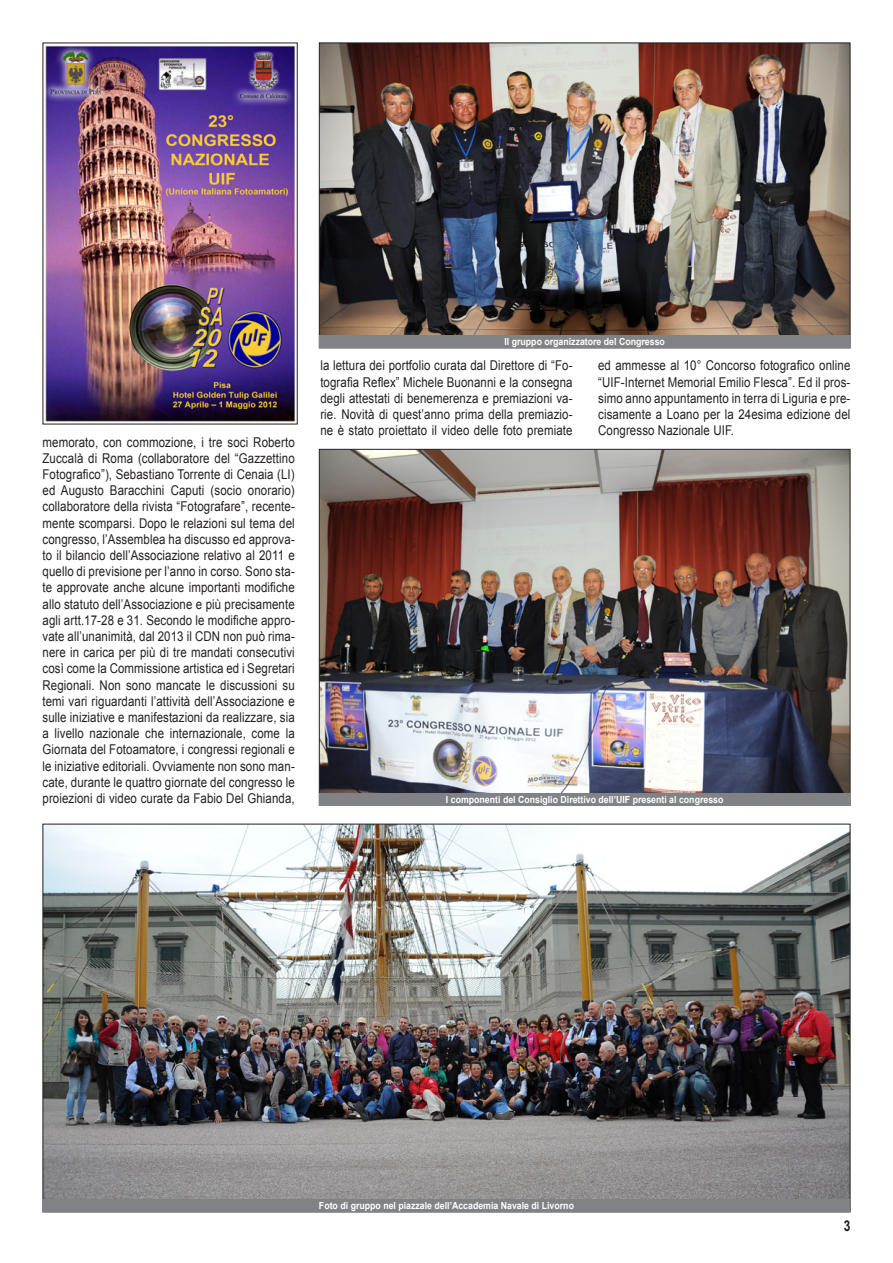
<style>
.page{position:relative;width:893px;height:1263px;background:#fff}
.page>*{position:absolute;margin:0;border:0;box-sizing:border-box;transform-origin:0 0}
.t1{font:700 15px "Arial";color:#231f20;scale:.8 1}
.Normale__Web{font:13.5px/16.2px "Arial";letter-spacing:.01em;color:#231f20;text-align:justify;scale:.85 1}
.Normale{font:700 9.75px "Arial";color:#fff;scale:.9 1}
</style>
<div class="page">
<img style="left:321px;top:451px;width:527px;height:342px">
<img style="left:321px;top:45px;width:527px;height:290px">
<img style="left:45px;top:45px;width:251px;height:377px">
<div style="left:43px;top:43px;width:255px;height:381px;border:1px solid #231f20"></div>
<img style="left:45px;top:826px;width:803px;height:373px">
<div style="left:43px;top:1199px;width:807px;height:13px;background:#808285"></div>
<div style="left:319px;top:793px;width:531px;height:13px;background:#808285"></div>
<div style="left:319px;top:335px;width:531px;height:13px;background:#808285"></div>
<p class="Normale__Web" style="left:43px;top:434px;width:298px">memorato, con commozione, i tre soci Roberto Zuccalà di Roma (collaboratore del “Gazzettino Fotografico”), Sebastiano Torrente di Cenaia (LI) ed Augusto Baracchini Caputi (socio onorario) collaboratore della rivista “Fotografare”, recente&shy;mente scomparsi. Dopo le relazioni sul tema del congresso, l’Assemblea ha discusso ed approva&shy;to il bilancio dell’Associazione relativo al 2011 e quello di previsione per l’anno in corso. Sono sta&shy;te approvate anche alcune importanti modifiche allo statuto dell’Associazione e più precisamente agli artt.17-28 e 31. Secondo le modifiche appro&shy;vate all’unanimità, dal 2013 il CDN non può rima&shy;nere in carica per più di tre mandati consecutivi così come la Commissione artistica ed i Segretari Regionali. Non sono mancate le discussioni su temi vari riguardanti l’attività dell’Associazione e sulle iniziative e manifestazioni da realizzare, sia a livello nazionale che internazionale, come la Giornata del Fotoamatore, i congressi regionali e le iniziative editoriali. Ovviamente non sono man&shy;cate, durante le quattro giornate del congresso le proiezioni di video curate da Fabio Del Ghianda,</p>
<p class="Normale" style="left:504px;top:336px;width:180px">Il gruppo organizzatore del Congresso</p>
<p class="Normale__Web" style="left:320px;top:358px;width:298px">la lettura dei portfolio curata dal Direttore di “Fo&shy;tografia Reflex” Michele Buonanni e la consegna degli attestati di benemerenza e premiazioni va&shy;rie. Novità di quest’anno prima della premiazio&shy;ne è stato proiettato il video delle foto premiate</p>
<p class="Normale__Web" style="left:598px;top:358px;width:298px">ed ammesse al 10° Concorso fotografico online “UIF-Internet Memorial Emilio Flesca”. Ed il pros&shy;simo anno appuntamento in terra di Liguria e pre&shy;cisamente a Loano per la 24esima edizione del Congresso Nazionale UIF.</p>
<p class="Normale" style="left:446px;top:793px;width:310px">I componenti del Consiglio Direttivo dell’UIF presenti al congresso</p>
<p class="Normale" style="left:319px;top:1199px;width:285px">Foto di gruppo nel piazzale dell’Accademia Navale di Livorno</p>
<p class="t1" style="left:844px;top:1216px;width:10px">3</p>
</div>
